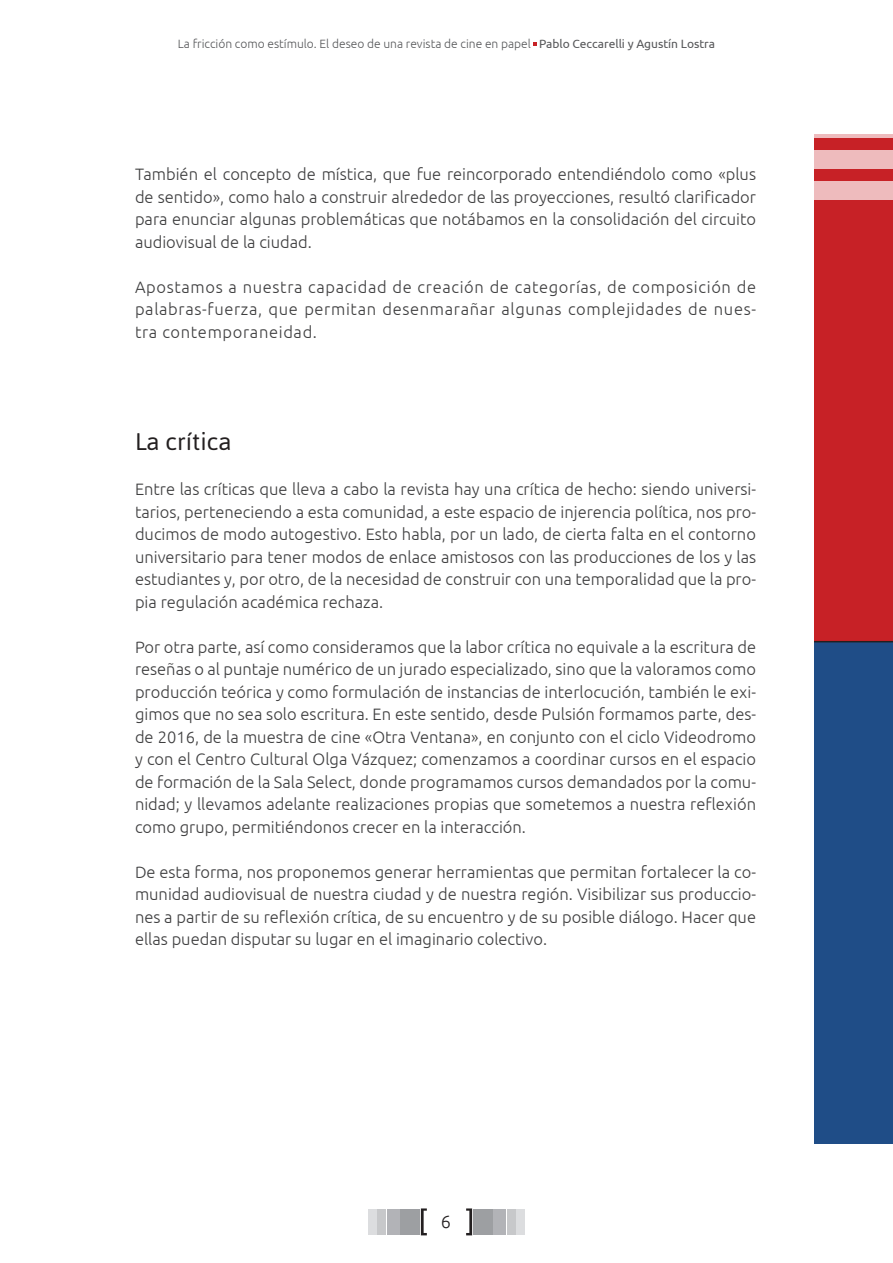
<style>
.page{position:relative;width:893px;height:1263px;background:#fff}
.page>*{position:absolute;margin:0;border:0;box-sizing:border-box;transform-origin:0 0}
.titulo1{font:24px "Asap";color:#231f20}
.t1{font:300 18px "Ubuntu";color:#231f20}
.txt_principal{font:300 16.5px/22.5px "Ubuntu";color:#3e3e3f;text-align:justify}
.t2{font:300 12px "Ubuntu";color:#57585a}
.s1{font-weight:400}
</style>
<div class="page">
<svg style="left:533px;top:42px;width:4px;height:4px"></svg>
<div style="left:369px;top:1209px;width:8px;height:25px;background:#dcdddf"></div>
<div style="left:516px;top:1209px;width:8px;height:25px;background:#dcdddf"></div>
<div style="left:378px;top:1209px;width:8px;height:25px;background:#c7c8ca"></div>
<div style="left:507px;top:1209px;width:8px;height:25px;background:#c7c8ca"></div>
<div style="left:387px;top:1209px;width:13px;height:25px;background:#b2b3b7"></div>
<div style="left:493px;top:1209px;width:13px;height:25px;background:#b2b3b7"></div>
<div style="left:400px;top:1209px;width:20px;height:25px;background:#9d9fa2"></div>
<div style="left:473px;top:1209px;width:20px;height:25px;background:#9d9fa2"></div>
<svg style="left:421px;top:1208px;width:6px;height:27px"></svg>
<svg style="left:466px;top:1208px;width:6px;height:27px"></svg>
<div style="left:814px;top:134px;width:79px;height:509px;background:#c72126"></div>
<div style="left:814px;top:642px;width:79px;height:502px;background:#1f4d87"></div>
<hr style="left:814px;top:641px;width:79px;height:1px;background:#231f20">
<svg style="left:814px;top:134px;width:79px;height:4px"></svg>
<div style="left:814px;top:150px;width:79px;height:19px;background:#eebbbd"></div>
<div style="left:814px;top:181px;width:79px;height:19px;background:#eebbbd"></div>
<p class="t2" style="left:178px;top:36px;width:539px">La fricción como estímulo. El deseo de una revista de cine en papel <span class="s1">Pablo Ceccarelli y Agustín Lostra</span></p>
<p class="txt_principal" style="left:135px;top:162px;width:623px">También el concepto de mística, que fue reincorporado entendiéndolo como «plus de sentido», como halo a construir alrededor de las proyecciones, resultó clarificador para enunciar algunas problemáticas que notábamos en la consolidación del circuito audiovisual de la ciudad.</p>
<p class="txt_principal" style="left:135px;top:275px;width:623px">Apostamos a nuestra capacidad de creación de categorías, de composición de palabras-fuerza, que permitan desenmarañar algunas complejidades de nues&shy;tra contemporaneidad.</p>
<p class="titulo1" style="left:135px;top:426px;width:98px">La crítica</p>
<p class="txt_principal" style="left:135px;top:477px;width:623px">Entre las críticas que lleva a cabo la revista hay una crítica de hecho: siendo universi&shy;tarios, perteneciendo a esta comunidad, a este espacio de injerencia política, nos pro&shy;ducimos de modo autogestivo. Esto habla, por un lado, de cierta falta en el contorno universitario para tener modos de enlace amistosos con las producciones de los y las estudiantes y, por otro, de la necesidad de construir con una temporalidad que la pro&shy;pia regulación académica rechaza.</p>
<p class="txt_principal" style="left:135px;top:635px;width:623px">Por otra parte, así como consideramos que la labor crítica no equivale a la escritura de reseñas o al puntaje numérico de un jurado especializado, sino que la valoramos como producción teórica y como formulación de instancias de interlocución, también le exi&shy;gimos que no sea solo escritura. En este sentido, desde Pulsión formamos parte, des&shy;de 2016, de la muestra de cine «Otra Ventana», en conjunto con el ciclo Videodromo y con el Centro Cultural Olga Vázquez; comenzamos a coordinar cursos en el espacio de formación de la Sala Select, donde programamos cursos demandados por la comu&shy;nidad; y llevamos adelante realizaciones propias que sometemos a nuestra reflexión como grupo, permitiéndonos crecer en la interacción.</p>
<p class="txt_principal" style="left:135px;top:860px;width:623px">De esta forma, nos proponemos generar herramientas que permitan fortalecer la co&shy;munidad audiovisual de nuestra ciudad y de nuestra región. Visibilizar sus produccio&shy;nes a partir de su reflexión crítica, de su encuentro y de su posible diálogo. Hacer que ellas puedan disputar su lugar en el imaginario colectivo.</p>
<p class="t1" style="left:441px;top:1211px;width:12px">6</p>
</div>
